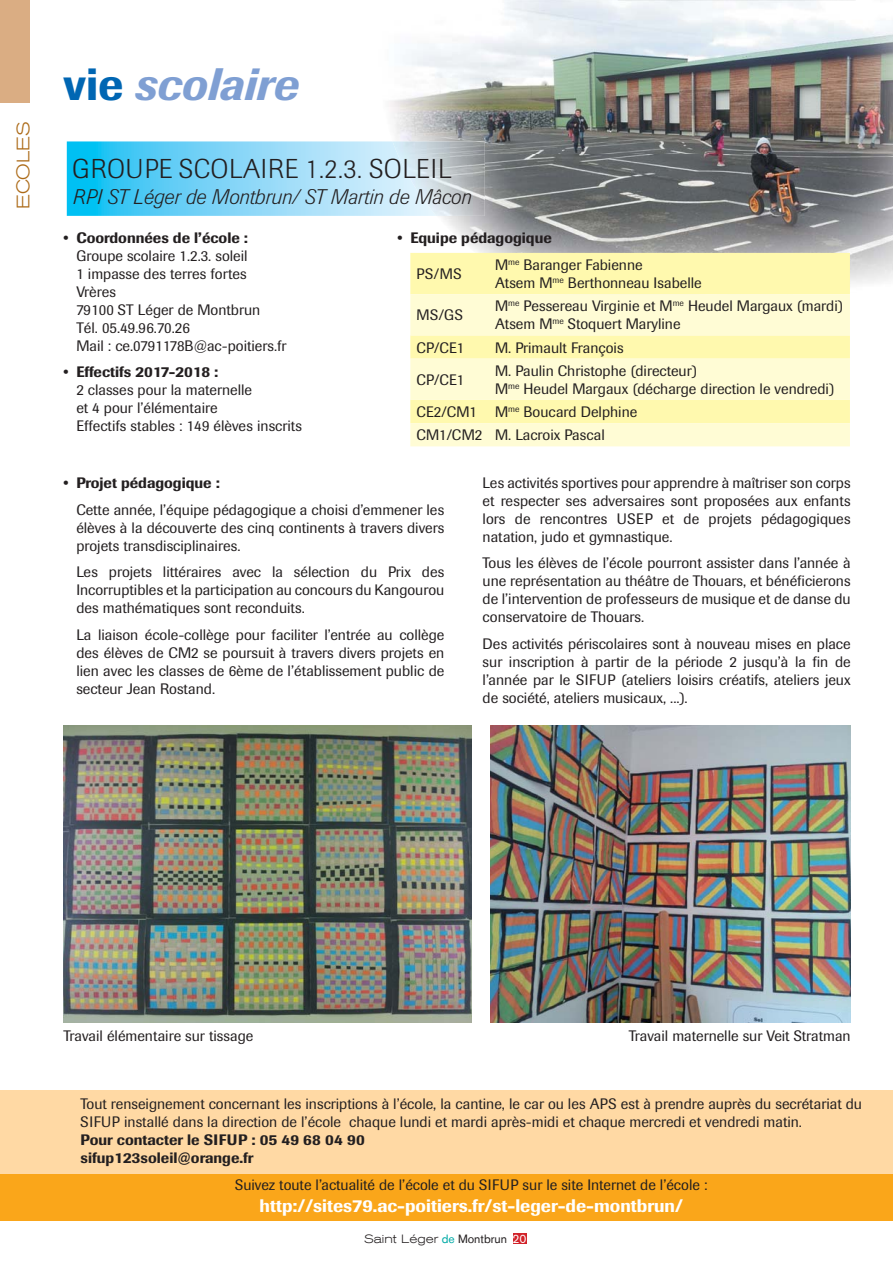
<style>
.page{position:relative;width:893px;height:1263px;background:#fff}
.page>*{position:absolute;margin:0;border:0;box-sizing:border-box;transform-origin:0 0}
.t1{font:italic 500 45px "Imago";color:#7f9fd3}
.t2{font:300 27px "Imago";letter-spacing:.02em;color:#231f20}
.t3{font:italic 300 21px "Imago";color:#231f20}
.t4{font:500 18px "Imago";color:#fff}
.t5{font:300 expanded 18px "Akzidenz Grotesk BE";color:#ac6a17}
.t6{font:15px/18px "Imago";color:#231f20}
.t7{font:500 15px/18px "Imago";color:#231f20}
.t8{font:300 expanded 12px "Akzidenz Grotesk BE";color:#231f20}
.s1{font-style:normal;color:#0066b3}
.s2{font-weight:400;font-stretch:normal;color:#00aaa6}
.s3{font-weight:400;font-stretch:normal}
.s4{font-weight:400;font-stretch:normal;color:#fff}
</style>
<div class="page">
<div style="left:512px;top:1233px;width:14px;height:11px;background:#d2232a"></div>
<img style="left:390px;top:0;width:502px;height:155px">
<img style="left:481px;top:155px;width:411px;height:157px">
<img style="left:442px;top:216px;width:39px;height:37px">
<div style="left:0;top:1174px;width:892px;height:46px;background:#faa61a"></div>
<div style="left:0;top:1090px;width:892px;height:84px;background:#ffd9a4"></div>
<div style="left:0;top:0;width:30px;height:102px;background:#daad83"></div>
<img style="left:64px;top:725px;width:407px;height:298px">
<img style="left:491px;top:725px;width:359px;height:298px">
<div style="left:410px;top:253px;width:439px;height:41px;background:#fff9ae"></div>
<svg style="left:410px;top:294px;width:439px;height:152px;background:#fefbc9"></svg>
<svg style="left:67px;top:141px;width:325px;height:75px;background:#79d5f7"></svg>
<img style="left:392px;top:141px;width:93px;height:75px">
<img style="left:616px;top:0;width:243px;height:1px">
<p class="t5" style="left:16px;top:209px;width:90px;rotate:-90deg">ECOLES</p>
<h1 class="t1" style="left:64px;top:67px;width:236px"><span class="s1">vie</span> scolaire</h1>
<h2 class="t2" style="left:72px;top:159px;width:381px">GROUPE SCOLAIRE 1.2.3. SOLEIL</h2>
<h3 class="t3" style="left:72px;top:189px;width:400px">RPI ST Léger de Montbrun/ ST Martin de Mâcon</h3>
<p class="t7" style="left:64px;top:230px;width:186px">• Coordonnées de l’école :</p>
<p class="t6" style="left:76px;top:248px;width:212px">Groupe scolaire 1.2.3. soleil<br>1 impasse des terres fortes<br>Vrères<br>79100 ST Léger de Montbrun<br>Tél. 05.49.96.70.26<br>Mail : ce.0791178B@ac-poitiers.fr</p>
<p class="t7" style="left:64px;top:365px;width:156px">• Effectifs 2017-2018 :</p>
<p class="t6" style="left:76px;top:383px;width:227px">2 classes pour la maternelle<br>et 4 pour l’élémentaire<br>Effectifs stables : 149 élèves inscrits</p>
<p class="t7" style="left:397px;top:230px;width:156px">• Equipe pédagogique</p>
<p class="t6" style="left:416px;top:267px;width:47px">PS/MS</p>
<p class="t6" style="left:495px;top:258px;width:208px">M<sup>me</sup> Baranger Fabienne<br>Atsem M<sup>me</sup> Berthonneau Isabelle</p>
<p class="t6" style="left:416px;top:308px;width:48px">MS/GS</p>
<p class="t6" style="left:495px;top:299px;width:349px">M<sup>me</sup> Pessereau Virginie et M<sup>me</sup> Heudel Margaux (mardi)<br>Atsem M<sup>me</sup> Stoquert Maryline</p>
<p class="t6" style="left:416px;top:340px;width:50px">CP/CE1</p>
<p class="t6" style="left:495px;top:340px;width:130px">M. Primault François</p>
<p class="t6" style="left:416px;top:372px;width:50px">CP/CE1</p>
<p class="t6" style="left:495px;top:363px;width:340px">M. Paulin Christophe (directeur)<br>M<sup>me</sup> Heudel Margaux (décharge direction le vendredi)</p>
<p class="t6" style="left:416px;top:402px;width:222px;line-height:23.2px">CE2/CM1 M<sup>me</sup> Boucard Delphine<br>CM1/CM2 M. Lacroix Pascal</p>
<p class="t7" style="left:64px;top:476px;width:158px">• Projet pédagogique :</p>
<p class="t6" style="left:76px;top:502px;width:369px;text-align:justify">Cette année, l’équipe pédagogique a choisi d’emmener les élèves à la découverte des cinq continents à travers divers projets transdisciplinaires.</p>
<p class="t6" style="left:76px;top:565px;width:369px;text-align:justify">Les projets littéraires avec la sélection du Prix des Incorruptibles et la participation au concours du Kangourou des mathématiques sont reconduits.</p>
<p class="t6" style="left:76px;top:627px;width:369px;text-align:justify">La liaison école-collège pour faciliter l’entrée au collège des élèves de CM2 se poursuit à travers divers projets en lien avec les classes de 6ème de l’établissement public de secteur Jean Rostand.</p>
<p class="t6" style="left:482px;top:475px;width:369px;text-align:justify">Les activités sportives pour apprendre à maîtriser son corps et respecter ses adversaires sont proposées aux enfants lors de rencontres USEP et de projets pédagogiques natation, judo et gymnastique.</p>
<p class="t6" style="left:482px;top:556px;width:369px;text-align:justify">Tous les élèves de l’école pourront assister dans l’année à une représentation au théâtre de Thouars, et bénéficierons de l’intervention de professeurs de musique et de danse du conservatoire de Thouars.</p>
<p class="t6" style="left:482px;top:636px;width:369px;text-align:justify">Des activités périscolaires sont à nouveau mises en place sur inscription à partir de la période 2 jusqu’à la fin de l’année par le SIFUP (ateliers loisirs créatifs, ateliers jeux de société, ateliers musicaux, ...).</p>
<p class="t6" style="left:64px;top:1029px;width:191px">Travail élémentaire sur tissage</p>
<p class="t6" style="left:629px;top:1029px;width:223px">Travail maternelle sur Veit Stratman</p>
<p class="t6" style="left:81px;top:1097px;width:782px">Tout renseignement concernant les inscriptions à l’école, la cantine, le car ou les APS est à prendre auprès du secrétariat du<br>SIFUP installé dans la direction de l’école chaque lundi et mardi après-midi et chaque mercredi et vendredi matin.</p>
<p class="t7" style="left:81px;top:1133px;width:286px">Pour contacter le SIFUP : 05 49 68 04 90 sifup123soleil@orange.fr</p>
<p class="t6" style="left:235px;top:1177px;width:473px">Suivez toute l’actualité de l’école et du SIFUP sur le site Internet de l’école :</p>
<p class="t4" style="left:259px;top:1199px;width:425px">http://sites79.ac-poitiers.fr/st-leger-de-montbrun/</p>
<p class="t8" style="left:364px;top:1234px;width:164px">Saint Léger <span class="s2">de</span> <span class="s3">Montbrun</span> <span class="s4">20</span></p>
</div>
